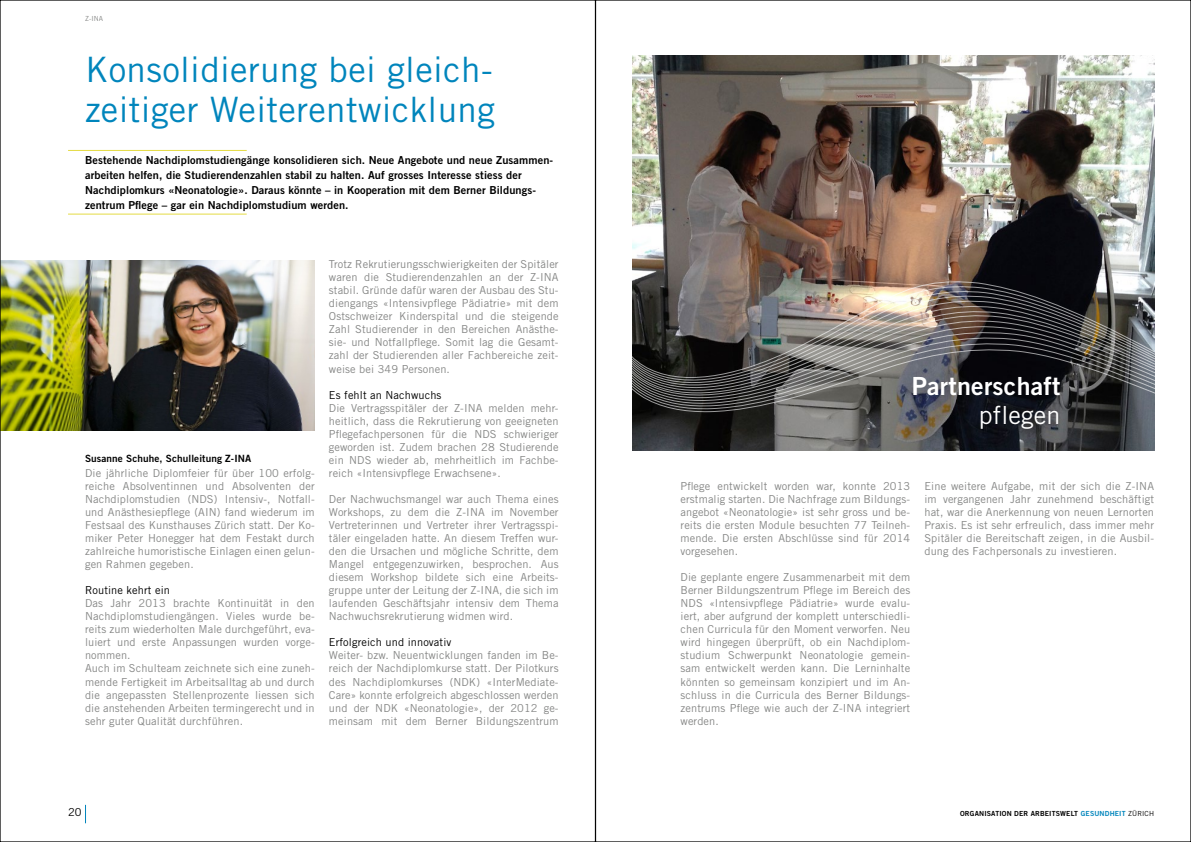
<style>
.page{position:relative;width:1191px;height:842px;background:#fff}
.page>*{position:absolute;margin:0;border:0;box-sizing:border-box;transform-origin:0 0}
._101_Titel{font:35px/40px "Trade Gothic LT";letter-spacing:.01em;color:#0085bc}
._104_Quote{font:25px "Trade Gothic LT Bold Two";letter-spacing:.01em;color:#fff}
._104_Quote-2{font:25px "Trade Gothic LT";letter-spacing:.005em;color:#fff}
._103_Text{font:11px/13px "Trade Gothic LT";letter-spacing:.01em;color:#868786;text-align:justify}
._102_Lead{font:11px/15px "Trade Gothic LT Bold Two";letter-spacing:.01em;color:#000}
._103_Text-2{font:11px "Trade Gothic LT";letter-spacing:.01em;color:#000}
._105_Autoren{font:10px "Trade Gothic LT Bold Two";letter-spacing:.01em;color:#000}
.t1{font:7px "Trade Gothic LT Bold Two";letter-spacing:.02em;color:#000}
.t2{font:7px "Trade Gothic LT";color:#868786}
.s1{color:#0085bc}
.s2{font-family:"Trade Gothic LT"}
</style>
<div class="page">
<svg style="left:85px;top:805px;width:1px;height:18px"></svg>
<img style="left:632px;top:55px;width:522px;height:396px">
<hr style="left:68px;top:150px;width:179px;height:1px;background:#e4db43">
<hr style="left:68px;top:214px;width:179px;height:1px;background:#e4db43">
<img style="left:2px;top:261px;width:313px;height:169px">
<img style="left:632px;top:280px;width:523px;height:157px">
<p class="t2" style="left:85px;top:14px;width:20px">Z-INA</p>
<p class="_101_Titel" style="left:85px;top:50px;width:411px">Konsolidierung bei gleich&shy;zeitiger Weiterentwicklung</p>
<p class="_102_Lead" style="left:85px;top:152px;width:470px">Bestehende Nachdiplomstudiengänge konsolidieren sich. Neue Angebote und neue Zusammen&shy;arbeiten helfen, die Studierendenzahlen stabil zu halten. Auf grosses Interesse stiess der Nachdiplomkurs «Neonatologie». Daraus könnte – in Kooperation mit dem Berner Bildungs&shy;zentrum Pflege – gar ein Nachdiplomstudium werden.</p>
<p class="_105_Autoren" style="left:85px;top:452px;width:168px">Susanne Schuhe, Schulleitung Z-INA</p>
<p class="_103_Text" style="left:85px;top:466px;width:231px">Die jährliche Diplomfeier für über 100 erfolg&shy;reiche Absolventinnen und Absolventen der Nachdiplomstudien (NDS) Intensiv-, Notfall&shy;und Anästhesiepflege (AIN) fand wiederum im Festsaal des Kunsthauses Zürich statt. Der Ko&shy;miker Peter Honegger hat dem Festakt durch zahlreiche humoristische Einlagen einen gelun&shy;gen Rahmen gegeben.</p>
<p class="_103_Text-2" style="left:85px;top:584px;width:86px">Routine kehrt ein</p>
<p class="_103_Text" style="left:85px;top:597px;width:231px">Das Jahr 2013 brachte Kontinuität in den Nachdiplomstudiengängen. Vieles wurde be&shy;reits zum wiederholten Male durchgeführt, eva&shy;luiert und erste Anpassungen wurden vorge&shy;nommen.</p>
<p class="_103_Text" style="left:85px;top:662px;width:231px">Auch im Schulteam zeichnete sich eine zuneh&shy;mende Fertigkeit im Arbeitsalltag ab und durch die angepassten Stellenprozente liessen sich die anstehenden Arbeiten termingerecht und in sehr guter Qualität durchführen.</p>
<p class="_103_Text" style="left:329px;top:258px;width:231px">Trotz Rekrutierungsschwierigkeiten der Spitäler waren die Studierendenzahlen an der Z-INA stabil. Gründe dafür waren der Ausbau des Stu&shy;diengangs «Intensivpflege Pädiatrie» mit dem Ostschweizer Kinderspital und die steigende Zahl Studierender in den Bereichen Anästhe&shy;sie- und Notfallpflege. Somit lag die Gesamt&shy;zahl der Studierenden aller Fachbereiche zeit&shy;weise bei 349 Personen.</p>
<p class="_103_Text-2" style="left:329px;top:388px;width:114px">Es fehlt an Nachwuchs</p>
<p class="_103_Text" style="left:329px;top:401px;width:231px">Die Vertragsspitäler der Z-INA melden mehr&shy;heitlich, dass die Rekrutierung von geeigneten Pflegefachpersonen für die NDS schwieriger geworden ist. Zudem brachen 28 Studierende ein NDS wieder ab, mehrheitlich im Fachbe&shy;reich «Intensivpflege Erwachsene».</p>
<p class="_103_Text" style="left:329px;top:492px;width:231px">Der Nachwuchsmangel war auch Thema eines Workshops, zu dem die Z-INA im November Vertreterinnen und Vertreter ihrer Vertragsspi&shy;täler eingeladen hatte. An diesem Treffen wur&shy;den die Ursachen und mögliche Schritte, dem Mangel entgegenzuwirken, besprochen. Aus diesem Workshop bildete sich eine Arbeits&shy;gruppe unter der Leitung der Z-INA, die sich im laufenden Geschäftsjahr intensiv dem Thema Nachwuchsrekrutierung widmen wird.</p>
<p class="_103_Text-2" style="left:329px;top:636px;width:124px">Erfolgreich und innovativ</p>
<p class="_103_Text" style="left:329px;top:649px;width:231px">Weiter- bzw. Neuentwicklungen fanden im Be&shy;reich der Nachdiplomkurse statt. Der Pilotkurs des Nachdiplomkurses (NDK) «InterMediate-Care» konnte erfolgreich abgeschlossen werden und der NDK «Neonatologie», der 2012 ge&shy;meinsam mit dem Berner Bildungszentrum</p>
<p class="_104_Quote" style="left:911px;top:370px;width:150px">Partnerschaft</p>
<p class="_104_Quote-2" style="left:978px;top:400px;width:83px">pflegen</p>
<p class="_103_Text" style="left:680px;top:479px;width:231px">Pflege entwickelt worden war, konnte 2013 erstmalig starten. Die Nachfrage zum Bildungs&shy;angebot «Neonatologie» ist sehr gross und be&shy;reits die ersten Module besuchten 77 Teilneh&shy;mende. Die ersten Abschlüsse sind für 2014 vorgesehen.</p>
<p class="_103_Text" style="left:680px;top:571px;width:231px">Die geplante engere Zusammenarbeit mit dem Berner Bildungszentrum Pflege im Bereich des NDS «Intensivpflege Pädiatrie» wurde evalu&shy;iert, aber aufgrund der komplett unterschiedli&shy;chen Curricula für den Moment verworfen. Neu wird hingegen überprüft, ob ein Nachdiplom&shy;studium Schwerpunkt Neonatologie gemein&shy;sam entwickelt werden kann. Die Lerninhalte könnten so gemeinsam konzipiert und im An&shy;schluss in die Curricula des Berner Bildungs&shy;zentrums Pflege wie auch der Z-INA integriert werden.</p>
<p class="_103_Text" style="left:924px;top:479px;width:231px">Eine weitere Aufgabe, mit der sich die Z-INA im vergangenen Jahr zunehmend beschäftigt hat, war die Anerkennung von neuen Lernorten Praxis. Es ist sehr erfreulich, dass immer mehr Spitäler die Bereitschaft zeigen, in die Ausbil&shy;dung des Fachpersonals zu investieren.</p>
<p class="_103_Text-2" style="left:68px;top:805px;width:15px">20</p>
<p class="t1" style="left:960px;top:809px;width:196px">ORGANISATION DER ARBEITSWELT <span class="s1">GESUNDHEIT</span> <span class="s2">ZÜRICH</span></p>
</div>
